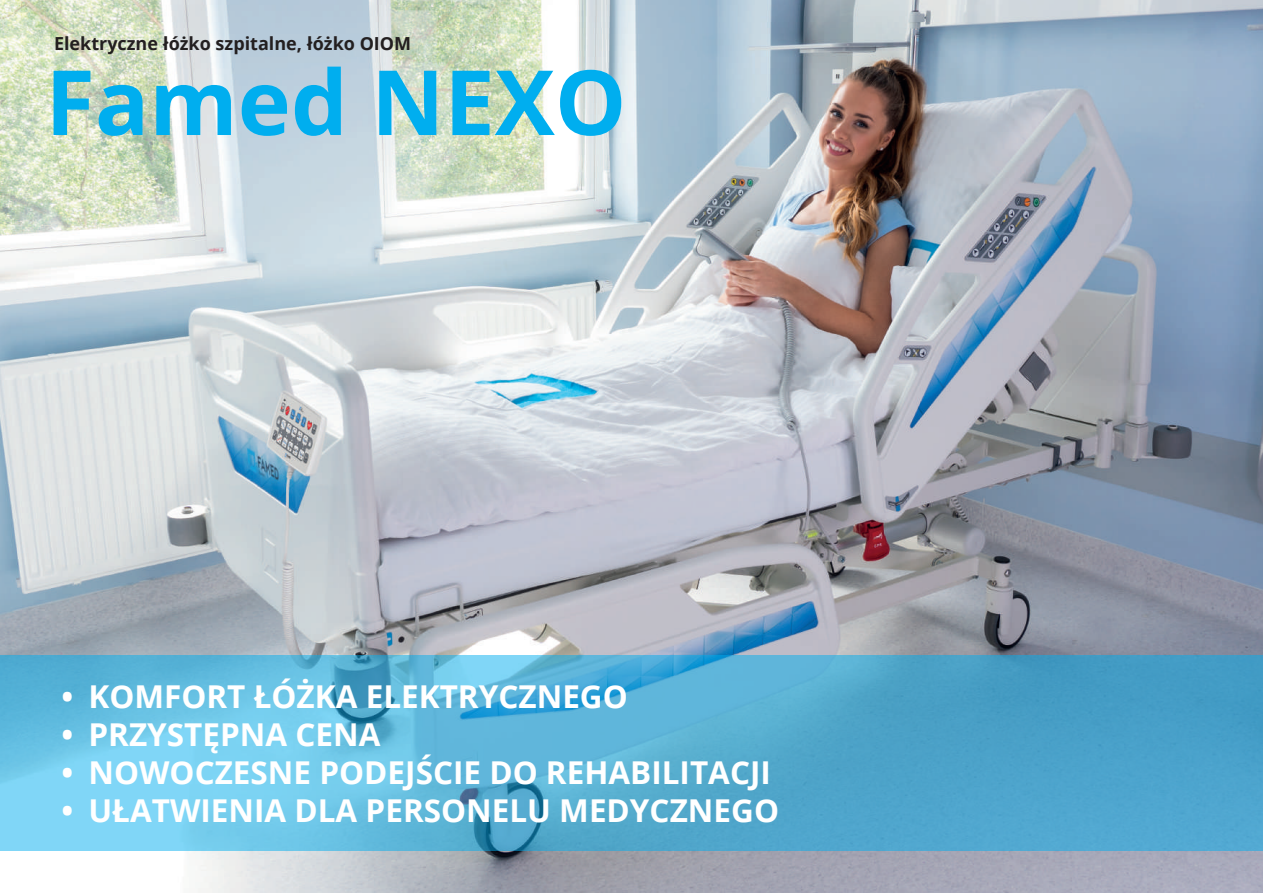
<style>
.page{position:relative;width:1263px;height:893px;background:#fff}
.page>*{position:absolute;margin:0;border:0;box-sizing:border-box;transform-origin:0 0}
.t1{font:700 90px "Open Sans";color:#00aeef}
.t2{font:700 31.5px "Open Sans";color:#fff}
.t3{font:700 18px "Open Sans";color:#231f20}
</style>
<div class="page">
<img style="left:0;top:0;width:1263px;height:893px">
<svg style="left:0;top:655px;width:1263px;height:195px;background:#5ab2d6"></svg>
<p class="t3" style="left:54px;top:31px;width:359px">Elektryczne łóżko szpitalne, łóżko OIOM</p>
<h1 class="t1" style="left:45px;top:39px;width:582px">Famed NEXO</h1>
<p class="t2" style="left:61px;top:674px;width:568px">• KOMFORT ŁÓŻKA ELEKTRYCZNEGO</p>
<p class="t2" style="left:61px;top:712px;width:321px">• PRZYSTĘPNA CENA</p>
<p class="t2" style="left:61px;top:750px;width:711px">• NOWOCZESNE PODEJŚCIE DO REHABILITACJI</p>
<p class="t2" style="left:61px;top:788px;width:719px">• UŁATWIENIA DLA PERSONELU MEDYCZNEGO</p>
</div>
